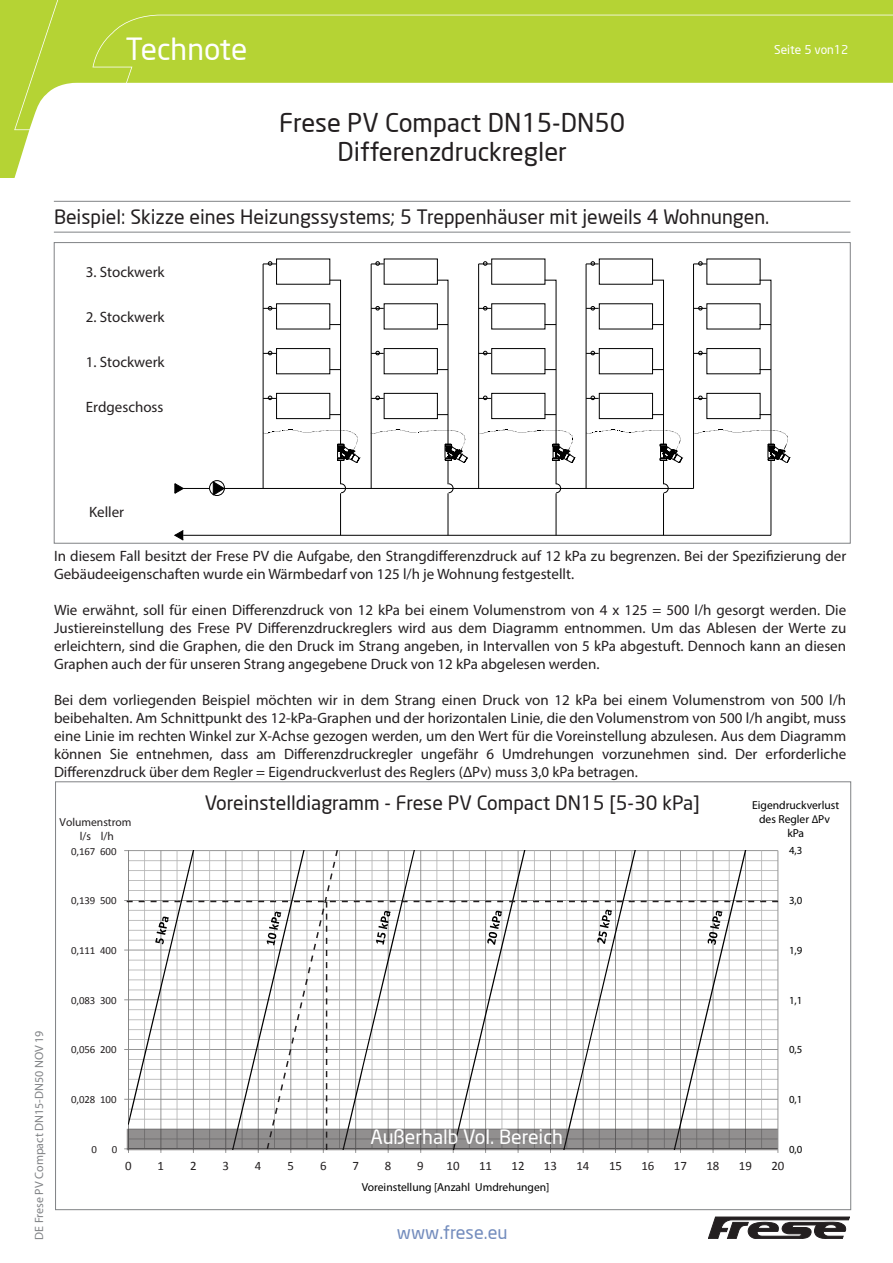
<style>
.page{position:relative;width:893px;height:1263px;background:#fff}
.page>*{position:absolute;margin:0;border:0;box-sizing:border-box;transform-origin:0 0}
.t1{font:30px "Neo Sans";color:#fff}
.t2{font:25.5px/28.5px "Neo Sans";color:#231f20;text-align:center}
.Tekniske_data_-_Brød{font:19.5px "Neo Sans";color:#231f20}
.Tekniske_data_-_Mell{font:19.5px "Neo Sans";color:#231f20}
.Tekniske_data_-_Mell-2{font:19.5px "Neo Sans";color:#fff}
.t3{font:18px "Neo Sans";color:#738cbd}
.Tekniske_data_-_Brød-2{font:15px/18px "Myriad Pro";color:#231f20;text-align:justify}
.Titler_-_index_uk{font:15px "Myriad Pro";color:#231f20}
.t4{font:12.9px "Calibri";letter-spacing:-.005em;color:#231f20}
.t5{font:12px "Myriad Pro";color:#808285}
.t6{font:12px "Neo Sans";color:#fff}
.t7{font:11.55px/14px "Myriad Pro";color:#000;text-align:center}
.t8{font:11.55px/14px "Myriad Pro";color:#231f20;text-align:center}
.t9{font:10.8px "Calibri";letter-spacing:-.005em;color:#231f20}
.t10{font:10.8px "Myriad Pro";color:#000}
</style>
<div class="page">
<svg style="left:0;top:0;width:30px;height:177px;background:#bdd84b"></svg>
<svg style="left:14px;top:0;width:879px;height:130px;fill:#b5d334"></svg>
<svg style="left:708px;top:1217px;width:142px;height:22px"></svg>
<hr style="left:54px;top:232px;width:796px;height:1px;background:#808285">
<hr style="left:54px;top:201px;width:796px;height:1px;background:#808285">
<div style="left:209px;top:480px;width:16px;height:16px;border:1px solid #000;border-radius:50%"></div>
<svg style="left:174px;top:481px;width:51px;height:60px"></svg>
<hr style="left:183px;top:535px;width:588px;height:1px;background:#000">
<hr style="left:263px;top:264px;width:1px;height:224px;background:#000">
<svg style="left:263px;top:261px;width:13px;height:5px"></svg>
<hr style="left:371px;top:264px;width:1px;height:224px;background:#000">
<svg style="left:371px;top:261px;width:13px;height:5px"></svg>
<hr style="left:478px;top:264px;width:1px;height:224px;background:#000">
<svg style="left:479px;top:261px;width:12px;height:5px"></svg>
<svg style="left:693px;top:261px;width:98px;height:228px"></svg>
<div style="left:599px;top:259px;width:54px;height:26px;border:1px solid #000"></div>
<hr style="left:586px;top:264px;width:1px;height:224px;background:#000">
<svg style="left:586px;top:261px;width:13px;height:5px"></svg>
<hr style="left:224px;top:488px;width:469px;height:1px;background:#000">
<hr style="left:771px;top:460px;width:1px;height:75px;background:#000">
<svg style="left:585px;top:279px;width:98px;height:257px"></svg>
<svg style="left:478px;top:279px;width:98px;height:257px"></svg>
<svg style="left:371px;top:279px;width:97px;height:257px"></svg>
<svg style="left:262px;top:279px;width:99px;height:257px"></svg>
<svg style="left:124px;top:850px;width:654px;height:303px"></svg>
<svg style="left:129px;top:1131px;width:646px;height:17px;background:#8b8989"></svg>
<div style="left:127px;top:1129px;width:650px;height:21px;border:1px solid #231f20"></div>
<h1 class="t1" style="left:125px;top:31px;width:123px">Technote</h1>
<h2 class="t2" style="left:279px;top:108px;width:348px">Frese PV Compact DN15-DN50<br>Differenzdruckregler</h2>
<p class="t6" style="left:774px;top:42px;width:76px">Seite 5 von12</p>
<p class="Tekniske_data_-_Brød" style="left:54px;top:204px;width:717px">Beispiel: Skizze eines Heizungssystems; 5 Treppenhäuser mit jeweils 4 Wohnungen.</p>
<p class="Titler_-_index_uk" style="left:86px;top:262px;width:80px">3. Stockwerk</p>
<p class="Titler_-_index_uk" style="left:86px;top:307px;width:80px">2. Stockwerk</p>
<p class="Titler_-_index_uk" style="left:86px;top:352px;width:80px">1. Stockwerk</p>
<p class="Titler_-_index_uk" style="left:86px;top:397px;width:79px">Erdgeschoss</p>
<p class="Titler_-_index_uk" style="left:89px;top:502px;width:37px">Keller</p>
<p class="Tekniske_data_-_Brød-2" style="left:54px;top:547px;width:794px">In diesem Fall besitzt der Frese PV die Aufgabe, den Strangdifferenzdruck auf 12 kPa zu begrenzen. Bei der Spezifizierung der<br>Gebäudeeigenschaften wurde ein Wärmbedarf von 125 l/h je Wohnung festgestellt.</p>
<p class="Tekniske_data_-_Brød-2" style="left:54px;top:601px;width:794px">Wie erwähnt, soll für einen Differenzdruck von 12 kPa bei einem Volumenstrom von 4 x 125 = 500 l/h gesorgt werden. Die Justiereinstellung des Frese PV Differenzdruckreglers wird aus dem Diagramm entnommen. Um das Ablesen der Werte zu erleichtern, sind die Graphen, die den Druck im Strang angeben, in Intervallen von 5 kPa abgestuft. Dennoch kann an diesen Graphen auch der für unseren Strang angegebene Druck von 12 kPa abgelesen werden.</p>
<p class="Tekniske_data_-_Brød-2" style="left:54px;top:691px;width:794px">Bei dem vorliegenden Beispiel möchten wir in dem Strang einen Druck von 12 kPa bei einem Volumenstrom von 500 l/h beibehalten. Am Schnittpunkt des 12-kPa-Graphen und der horizontalen Linie, die den Volumenstrom von 500 l/h angibt, muss eine Linie im rechten Winkel zur X-Achse gezogen werden, um den Wert für die Voreinstellung abzulesen. Aus dem Diagramm können Sie entnehmen, dass am Differenzdruckregler ungefähr 6 Umdrehungen vorzunehmen sind. Der erforderliche Differenzdruck über dem Regler = Eigendruckverlust des Reglers (ΔPv) muss 3,0 kPa betragen.</p>
<p class="t8" style="left:60px;top:815px;width:73px">Volumenstrom l/s l/h</p>
<p class="t9" style="left:71px;top:844px;width:47px">0,167 600</p>
<p class="t9" style="left:71px;top:894px;width:47px">0,139 500</p>
<p class="Tekniske_data_-_Mell" style="left:205px;top:790px;width:496px">Voreinstelldiagramm - Frese PV Compact DN15 [5-30 kPa]</p>
<p class="t7" style="left:752px;top:798px;width:89px">Eigendruckverlust des Regler ∆Pv kPa</p>
<p class="t10" style="left:789px;top:843px;width:15px">4,3</p>
<p class="t10" style="left:789px;top:894px;width:15px">3,0</p>
<p class="t5" style="left:32px;top:1239px;width:211px;rotate:-90deg">DE Frese PV Compact DN15-DN50 NOV 19</p>
<p class="t9" style="left:71px;top:943px;width:47px">0,111 400</p>
<p class="t10" style="left:789px;top:944px;width:15px">1,9</p>
<p class="t9" style="left:71px;top:993px;width:47px">0,083 300</p>
<p class="t10" style="left:789px;top:993px;width:15px">1,1</p>
<p class="t9" style="left:71px;top:1043px;width:47px">0,056 200</p>
<p class="t10" style="left:789px;top:1043px;width:15px">0,5</p>
<p class="t9" style="left:71px;top:1092px;width:47px">0,028 100</p>
<p class="t10" style="left:789px;top:1093px;width:15px">0,1</p>
<p class="Tekniske_data_-_Mell-2" style="left:371px;top:1125px;width:194px">Außerhalb Vol. Bereich</p>
<p class="t9" style="left:92px;top:1142px;width:7px">0</p>
<p class="t9" style="left:112px;top:1142px;width:7px">0</p>
<p class="t10" style="left:789px;top:1143px;width:15px">0,0</p>
<p class="t4" style="left:125px;top:1157px;width:8px">0</p>
<p class="t4" style="left:158px;top:1157px;width:8px">1</p>
<p class="t4" style="left:190px;top:1157px;width:8px">2</p>
<p class="t4" style="left:223px;top:1157px;width:8px">3</p>
<p class="t4" style="left:255px;top:1157px;width:8px">4</p>
<p class="t4" style="left:287px;top:1157px;width:8px">5</p>
<p class="t4" style="left:320px;top:1157px;width:8px">6</p>
<p class="t4" style="left:352px;top:1157px;width:8px">7</p>
<p class="t4" style="left:385px;top:1157px;width:8px">8</p>
<p class="t4" style="left:417px;top:1157px;width:8px">9</p>
<p class="t4" style="left:447px;top:1157px;width:14px">10</p>
<p class="t4" style="left:479px;top:1157px;width:14px">11</p>
<p class="t4" style="left:511px;top:1157px;width:15px">12</p>
<p class="t4" style="left:544px;top:1157px;width:15px">13</p>
<p class="t4" style="left:576px;top:1157px;width:15px">14</p>
<p class="t4" style="left:609px;top:1157px;width:14px">15</p>
<p class="t4" style="left:641px;top:1157px;width:14px">16</p>
<p class="t4" style="left:674px;top:1157px;width:15px">17</p>
<p class="t4" style="left:706px;top:1157px;width:15px">18</p>
<p class="t4" style="left:739px;top:1157px;width:14px">19</p>
<p class="t4" style="left:771px;top:1157px;width:14px">20</p>
<p class="t7" style="left:362px;top:1179px;width:189px">Voreinstellung [Anzahl Umdrehungen]</p>
<p class="t3" style="left:397px;top:1222px;width:112px">www.frese.eu</p>
</div>
